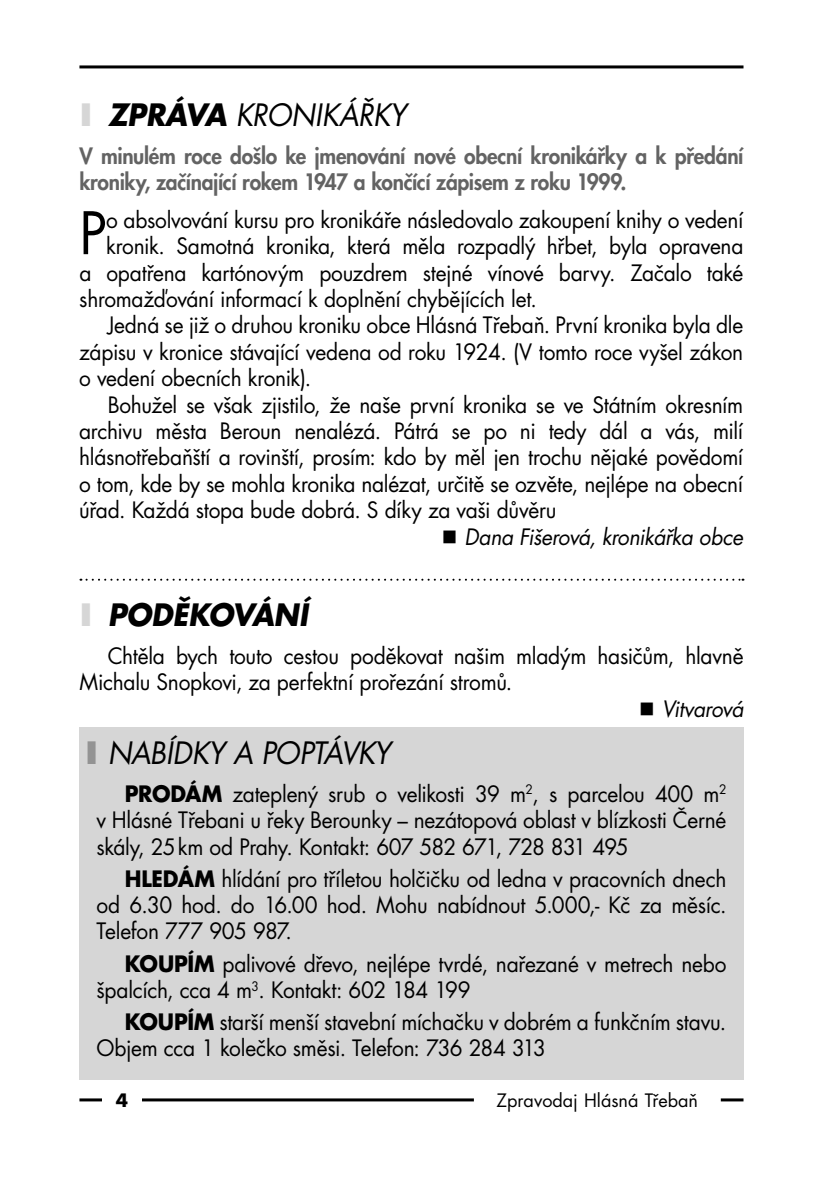
<style>
.page{position:relative;width:840px;height:1191px;background:#fff}
.page>*{position:absolute;margin:0;border:0;box-sizing:border-box;transform-origin:0 0}
.t1{font:57px "Futura CE";color:#000;scale:.95 1}
.t2{font:italic 30px "Futura CE";letter-spacing:-.025em;color:#000;scale:.95 1}
.t3{font:italic 700 30px "Futura CE";letter-spacing:-.02em;color:#000;scale:.95 1}
.t4{font:22px/26.4px "Futura CE";letter-spacing:-.015em;color:#000;scale:.95 1}
.t5{font:800 22px/26.4px "Futura CE";letter-spacing:-.015em;color:#636363;scale:.95 1}
.t6{font:italic 22px "Futura CE";letter-spacing:-.025em;color:#000;scale:.95 1}
.t7{font:18px "Futura CE";color:#000}
.t8{font:700 18px "Futura CE";color:#000}
.s1{font-weight:700;font-style:normal;color:#d6d6d6}
.s2{font-weight:700}
.s3{font-style:normal;color:#d6d6d6}
.s4{font-weight:700;font-style:normal;color:#939393}
</style>
<div class="page">
<hr style="left:79px;top:1098px;width:664px;height:3px;background:#000">
<hr style="left:79px;top:65px;width:664px;height:3px;background:#000">
<div style="left:473px;top:1086px;width:247px;height:32px;background:#fff"></div>
<div style="left:102px;top:1088px;width:40px;height:23px;background:#fff"></div>
<div style="left:79px;top:727px;width:664px;height:352px;background:#d6d6d6"></div>
<svg style="left:80px;top:578px;width:663px;height:2px"></svg>
<h2 class="t2" style="left:79px;top:97px;width:345px"><span class="s1">I</span> <span class="s2">ZPRÁVA</span> KRONIKÁŘKY</h2>
<p class="t5" style="left:79px;top:142px;width:700px">V minulém roce došlo ke jmenování nové obecní kronikářky a k předání kroniky, začínající rokem 1947 a končící zápisem z roku 1999.</p>
<h1 class="t1" style="left:79px;top:199px;width:30px">P</h1>
<p class="t4" style="left:106px;top:207px;width:672px">o absolvování kursu pro kronikáře následovalo zakoupení knihy o vedení</p>
<p class="t4" style="left:106px;top:234px;width:672px">kronik. Samotná kronika, která měla rozpadlý hřbet, byla opravena</p>
<p class="t4" style="left:79px;top:260px;width:700px">a opatřena kartónovým pouzdrem stejné vínové barvy. Začalo také</p>
<p class="t4" style="left:79px;top:286px;width:483px">shromažďování informací k doplnění chybějících let.</p>
<p class="t4" style="left:108px;top:313px;width:670px">Jedná se již o druhou kroniku obce Hlásná Třebaň. První kronika byla dle</p>
<p class="t4" style="left:79px;top:339px;width:700px">zápisu v kronice stávající vedena od roku 1924. (V tomto roce vyšel zákon</p>
<p class="t4" style="left:79px;top:366px;width:245px">o vedení obecních kronik).</p>
<p class="t4" style="left:108px;top:392px;width:670px">Bohužel se však zjistilo, že naše první kronika se ve Státním okresním</p>
<p class="t4" style="left:79px;top:418px;width:700px">archivu města Beroun nenalézá. Pátrá se po ni tedy dál a vás, milí</p>
<p class="t4" style="left:79px;top:445px;width:700px">hlásnotřebaňští a rovinští, prosím: kdo by měl jen trochu nějaké povědomí</p>
<p class="t4" style="left:79px;top:471px;width:700px">o tom, kde by se mohla kronika nalézat, určitě se ozvěte, nejlépe na obecní</p>
<p class="t4" style="left:79px;top:498px;width:503px">úřad. Každá stopa bude dobrá. S díky za vaši důvěru</p>
<p class="t6" style="left:464px;top:523px;width:295px">Dana Fišerová, kronikářka obce</p>
<h2 class="t3" style="left:79px;top:596px;width:242px"><span class="s3">I</span> PODĚKOVÁNÍ</h2>
<p class="t4" style="left:79px;top:643px;width:700px;text-indent:28px">Chtěla bych touto cestou poděkovat našim mladým hasičům, hlavně<br>Michalu Snopkovi, za perfektní prořezání stromů.</p>
<p class="t6" style="left:661px;top:695px;width:87px">Vitvarová</p>
<h2 class="t2" style="left:85px;top:735px;width:323px"><span class="s4">I</span> NABÍDKY A POPTÁVKY</h2>
<p class="t4" style="left:96px;top:781px;width:664px;text-align:justify;text-indent:28px"><span class="s2">PRODÁM</span> zateplený srub o velikosti 39 m<sup>2</sup>, s parcelou 400 m<sup>2 </sup>v Hlásné Třebani u řeky Berounky – nezátopová oblast v blízkosti Černé skály, 25km od Prahy. Kontakt: 607 582 671, 728 831 495</p>
<p class="t4" style="left:96px;top:866px;width:664px;text-align:justify;text-indent:28px"><span class="s2">HLEDÁM</span> hlídání pro tříletou holčičku od ledna v pracovních dnech od 6.30 hod. do 16.00 hod. Mohu nabídnout 5.000,- Kč za měsíc.<br>Telefon 777 905 987.</p>
<p class="t4" style="left:96px;top:951px;width:664px;text-indent:28px"><span class="s2">KOUPÍM</span> palivové dřevo, nejlépe tvrdé, nařezané v metrech nebo špalcích, cca 4 m<sup>3</sup>. Kontakt: 602 184 199</p>
<p class="t4" style="left:96px;top:1009px;width:664px;text-indent:28px"><span class="s2">KOUPÍM</span> starší menší stavební míchačku v dobrém a funkčním stavu.<br>Objem cca 1 kolečko směsi. Telefon: 736 284 313</p>
<p class="t8" style="left:116px;top:1089px;width:14px">4</p>
<p class="t7" style="left:496px;top:1089px;width:203px">Zpravodaj Hlásná Třebaň</p>
</div>
